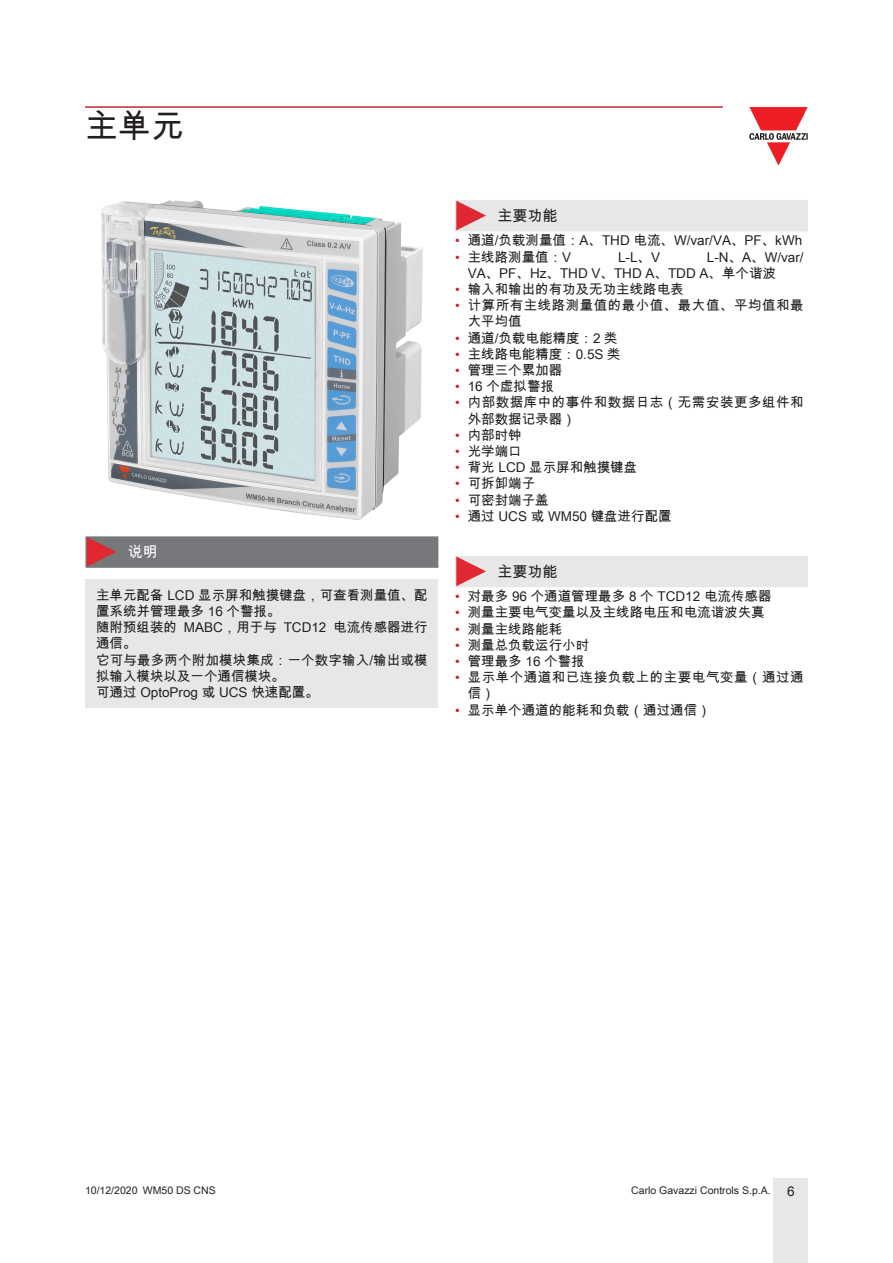
<style>
.page{position:relative;width:893px;height:1263px;background:#fff}
.page>*{position:absolute;margin:0;border:0;box-sizing:border-box;transform-origin:0 0}
.t1{font:33px "Arial Unicode MS";color:#231f20}
.Titolo03{font:15px "Arial Unicode MS";color:#231f20}
.Titolo04{font:15px "Arial Unicode MS";color:#fff}
.Testo{font:13.5px/16.2px "Arial Unicode MS";color:#231f20}
.Testo-2{font:13.5px/16.2px "Arial Unicode MS";letter-spacing:.04em;color:#231f20}
.t2{font:10.5px "Arial Unicode MS";color:#231f20}
.s1{color:#c42633}
.s2{font-size:13.5px}
</style>
<div class="page">
<hr style="left:85px;top:106px;width:638px;height:2px;background:#c42633">
<div style="left:774px;top:1178px;width:34px;height:85px;background:#e7e7e8"></div>
<svg style="left:749px;top:107px;width:59px;height:59px"></svg>
<div style="left:85px;top:579px;width:353px;height:128px;background:#e7e7e8"></div>
<img style="left:101px;top:200px;width:321px;height:319px">
<svg style="left:85px;top:536px;width:353px;height:32px;background:#7d777a"></svg>
<div style="left:455px;top:200px;width:353px;height:31px;background:#e7e7e8"></div>
<div style="left:455px;top:556px;width:353px;height:31px;background:#e7e7e8"></div>
<h1 class="t1" style="left:85px;top:102px;width:100px">主单元</h1>
<p class="Titolo04" style="left:128px;top:541px;width:31px">说明</p>
<p class="Testo" style="left:96px;top:586px;width:333px">主单元配备 LCD 显示屏和触摸键盘，可查看测量值、配置系统并管理最多 16 个警报。</p>
<p class="Testo" style="left:96px;top:619px;width:333px">随附预组装的 MABC，用于与 TCD12 电流传感器进行通信。</p>
<p class="Testo" style="left:96px;top:651px;width:333px">它可与最多两个附加模块集成：一个数字输入/输出或模拟输入模块以及一个通信模块。</p>
<p class="Testo" style="left:96px;top:684px;width:224px">可通过 OptoProg 或 UCS 快速配置。</p>
<p class="Titolo03" style="left:497px;top:205px;width:61px">主要功能</p>
<p class="Testo" style="left:455px;top:232px;width:349px"><span class="s1">•</span> 通道/负载测量值：A、THD 电流、W/var/VA、PF、kWh</p>
<p class="Testo" style="left:455px;top:248px;width:118px"><span class="s1">•</span> 主线路测量值：V</p>
<p class="Testo" style="left:618px;top:248px;width:44px">L-L、V</p>
<p class="Testo" style="left:468px;top:248px;width:337px;text-indent:239px">L-N、A、W/var/<br>VA、PF、Hz、THD V、THD A、TDD A、单个谐波</p>
<p class="Testo" style="left:455px;top:281px;width:230px"><span class="s1">•</span> 输入和输出的有功及无功主线路电表</p>
<p class="Testo-2" style="left:468px;top:297px;width:337px;text-indent:-13px"><span class="s1">•</span> 计算所有主线路测量值的最小值、最大值、平均值和最大平均值</p>
<p class="Testo" style="left:455px;top:329px;width:164px"><span class="s1">•</span> 通道/负载电能精度：2 类</p>
<p class="Testo" style="left:455px;top:346px;width:167px"><span class="s1">•</span> 主线路电能精度：0.5S 类</p>
<p class="Testo" style="left:455px;top:362px;width:109px"><span class="s1">•</span> 管理三个累加器</p>
<p class="Testo" style="left:455px;top:378px;width:101px"><span class="s1">•</span> 16 个虚拟警报</p>
<p class="Testo-2" style="left:468px;top:394px;width:337px;text-indent:-13px"><span class="s1">•</span> 内部数据库中的事件和数据日志（无需安装更多组件和外部数据记录器）</p>
<p class="Testo" style="left:455px;top:427px;width:68px"><span class="s1">•</span> 内部时钟</p>
<p class="Testo" style="left:455px;top:443px;width:68px"><span class="s1">•</span> 光学端口</p>
<p class="Testo" style="left:455px;top:459px;width:184px"><span class="s1">•</span> 背光 LCD 显示屏和触摸键盘</p>
<p class="Testo" style="left:455px;top:475px;width:82px"><span class="s1">•</span> 可拆卸端子</p>
<p class="Testo" style="left:455px;top:491px;width:95px"><span class="s1">•</span> 可密封端子盖</p>
<p class="Testo" style="left:455px;top:508px;width:218px"><span class="s1">•</span> 通过 UCS 或 WM50 键盘进行配置</p>
<p class="Titolo03" style="left:497px;top:561px;width:61px">主要功能</p>
<p class="Testo" style="left:455px;top:588px;width:318px"><span class="s1">•</span> 对最多 96 个通道管理最多 8 个 TCD12 电流传感器</p>
<p class="Testo" style="left:455px;top:604px;width:311px"><span class="s1">•</span> 测量主要电气变量以及主线路电压和电流谐波失真</p>
<p class="Testo" style="left:455px;top:620px;width:109px"><span class="s1">•</span> 测量主线路能耗</p>
<p class="Testo" style="left:455px;top:637px;width:136px"><span class="s1">•</span> 测量总负载运行小时</p>
<p class="Testo" style="left:455px;top:653px;width:131px"><span class="s1">•</span> 管理最多 16 个警报</p>
<p class="Testo-2" style="left:468px;top:669px;width:337px;text-indent:-13px"><span class="s1">•</span> 显示单个通道和已连接负载上的主要电气变量（通过通信）</p>
<p class="Testo" style="left:455px;top:701px;width:257px"><span class="s1">•</span> 显示单个通道的能耗和负载（通过通信）</p>
<p class="t2" style="left:85px;top:1183px;width:132px">10/12/2020 WM50 DS CNS</p>
<p class="t2" style="left:631px;top:1183px;width:165px">Carlo Gavazzi Controls S.p.A. <span class="s2">6</span></p>
</div>
